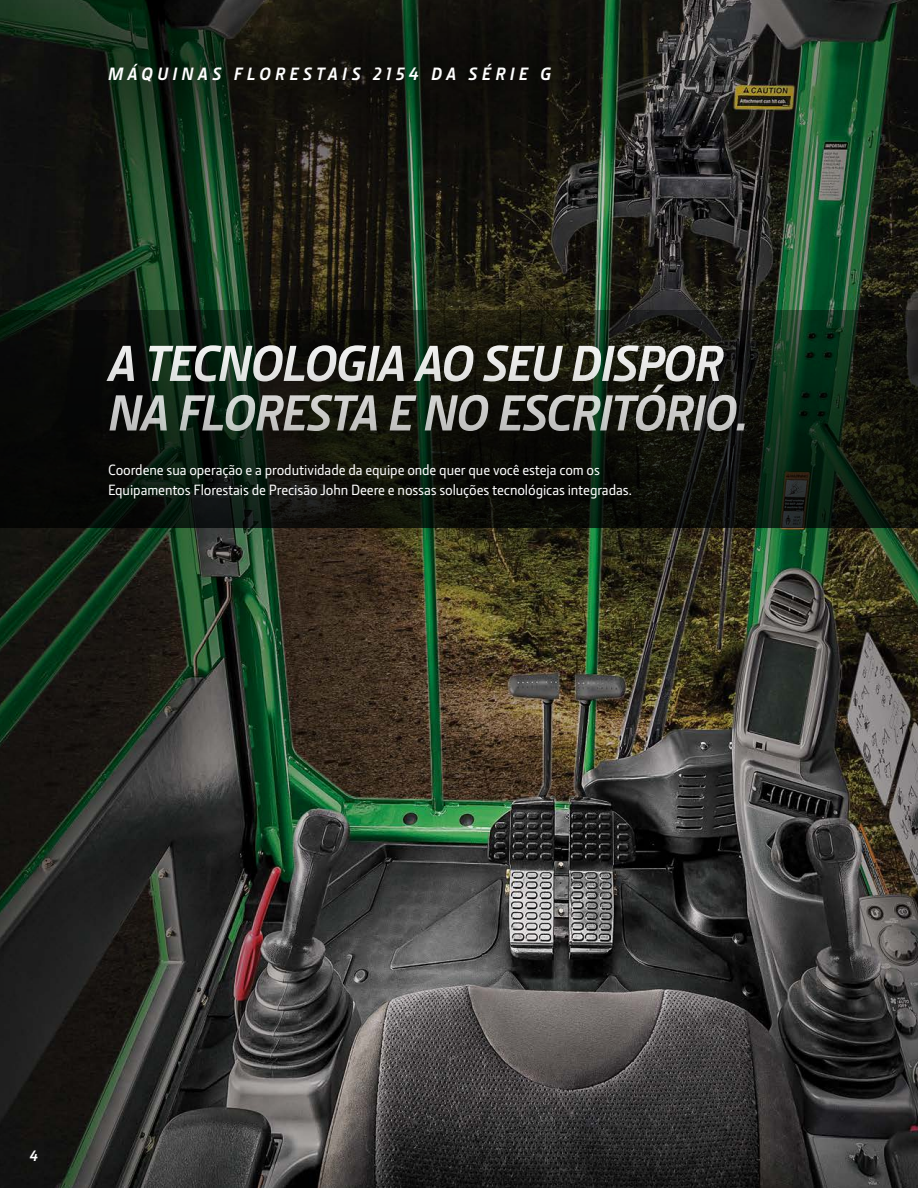
<style>
.page{position:relative;width:918px;height:1188px;background:#fff}
.page>*{position:absolute;margin:0;border:0;box-sizing:border-box;transform-origin:0 0}
.t1{font:italic 700 51px/49.5px "JD Sans Pro";letter-spacing:-.03em;color:#fff}
.t2{font:italic 700 18px "JD Sans Pro";letter-spacing:.24em;color:#fff}
.t3{font:500 15px/19.8px "JD Sans Pro";letter-spacing:-.005em;color:#fff}
.t4{font:italic 700 15px "JD Sans Pro";color:#fff}
</style>
<div class="page">
<img style="left:0;top:0;width:918px;height:1188px">
<svg style="left:0;top:310px;width:918px;height:218px;background:#0f150d"></svg>
<div style="left:0;top:0;width:670px;height:206px;background:#000;opacity:.75"></div>
<p class="t2" style="left:108px;top:62px;width:445px">MÁQUINAS FLORESTAIS 2154 DA SÉRIE G</p>
<h1 class="t1" style="left:108px;top:337px;width:643px">A TECNOLOGIA AO SEU DISPOR<br>NA FLORESTA E NO ESCRITÓRIO.</h1>
<p class="t3" style="left:108px;top:459px;width:526px">Coordene sua operação e a produtividade da equipe onde quer que você esteja com os<br>Equipamentos Florestais de Precisão John Deere e nossas soluções tecnológicas integradas.</p>
<p class="t4" style="left:29px;top:1146px;width:10px">4</p>
</div>
